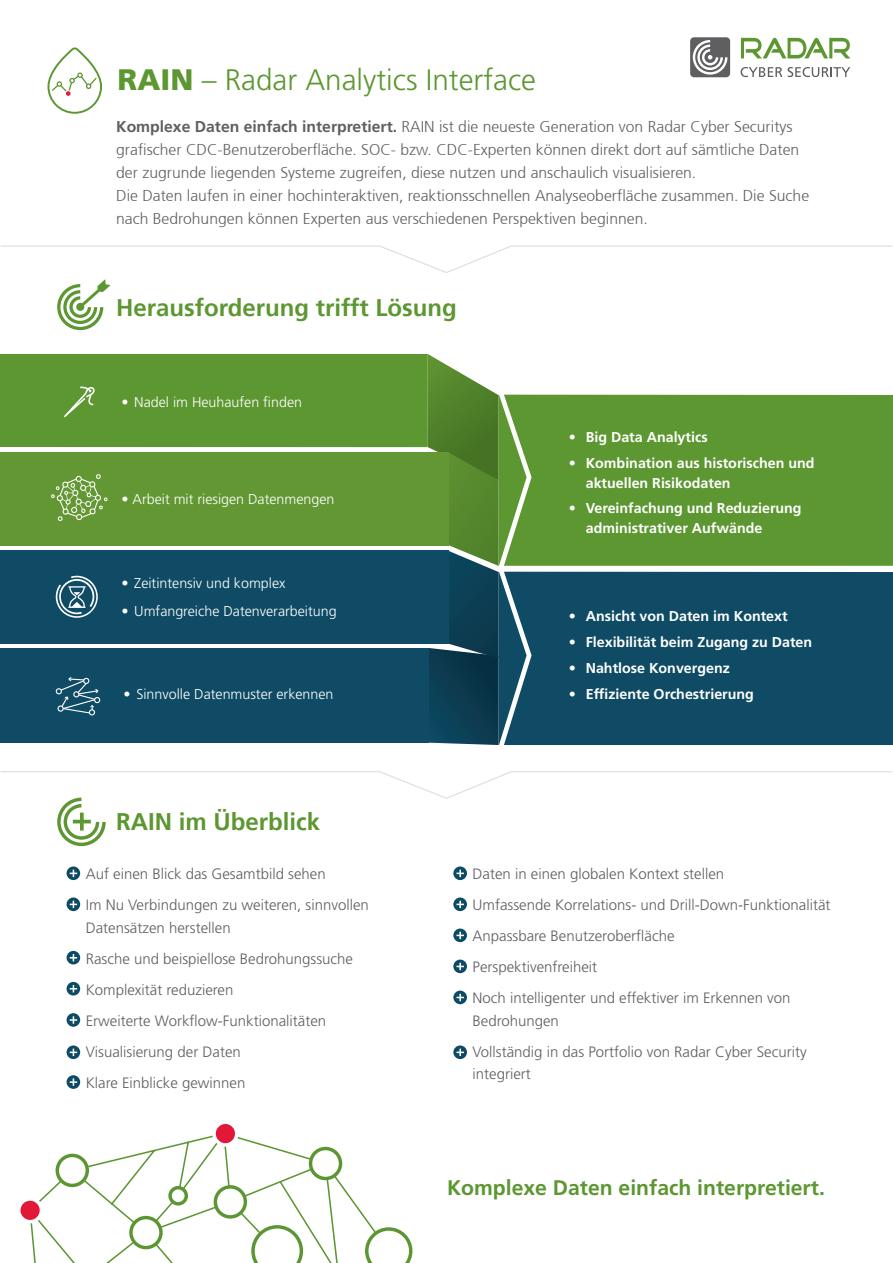
<style>
.page{position:relative;width:893px;height:1263px;background:#fff}
.page>*{position:absolute;margin:0;border:0;box-sizing:border-box;transform-origin:0 0}
.Heading_2{font:300 29.7px "Frutiger LT Pro";color:#5c9731}
.Heading_2-2{font:700 24px "Frutiger 65";color:#5c9731}
.t1{font:700 21.15px "Frutiger LT Pro";color:#5c9731}
.Heading_2-3{font:300 15.75px/23px "Frutiger 45";color:#5f5f62}
.Bullets{font:300 15px/22.5px "Frutiger LT Pro";color:#5f5f62}
.Bullets-2{font:700 14.25px/19.5px "Frutiger LT Pro";color:#fff}
.Bullets-3{font:300 14.25px "Frutiger LT Pro";color:#fff}
.s1{font-weight:900}
.s2{font-family:"Frutiger LT Pro";font-weight:700}
</style>
<div class="page">
<svg style="left:30px;top:1135px;width:343px;height:128px"></svg>
<svg style="left:251px;top:1225px;width:52px;height:38px"></svg>
<svg style="left:170px;top:1188px;width:16px;height:16px"></svg>
<div style="left:168px;top:1186px;width:20px;height:19px;border:3px solid #5c9633;border-radius:50%"></div>
<svg style="left:131px;top:1217px;width:30px;height:30px"></svg>
<div style="left:129px;top:1216px;width:34px;height:33px;border:3px solid #5c9633;border-radius:50%"></div>
<div style="left:57px;top:1155px;width:30px;height:30px;background:#fff;border-radius:50%"></div>
<div style="left:56px;top:1154px;width:33px;height:33px;border:3px solid #5c9633;border-radius:50%"></div>
<svg style="left:20px;top:1197px;width:23px;height:26px"></svg>
<div style="left:215px;top:1187px;width:30px;height:30px;background:#fff;border-radius:50%"></div>
<div style="left:214px;top:1185px;width:33px;height:33px;border:3px solid #5c9633;border-radius:50%"></div>
<div style="left:311px;top:1148px;width:30px;height:30px;background:#fff;border-radius:50%"></div>
<div style="left:309px;top:1147px;width:33px;height:33px;border:3px solid #5c9633;border-radius:50%"></div>
<svg style="left:212px;top:1124px;width:26px;height:23px"></svg>
<svg style="left:365px;top:1227px;width:47px;height:36px"></svg>
<svg style="left:67px;top:866px;width:13px;height:14px"></svg>
<svg style="left:70px;top:870px;width:7px;height:7px"></svg>
<svg style="left:67px;top:897px;width:13px;height:14px"></svg>
<svg style="left:70px;top:901px;width:7px;height:7px"></svg>
<svg style="left:67px;top:951px;width:13px;height:13px"></svg>
<svg style="left:70px;top:954px;width:7px;height:7px"></svg>
<svg style="left:67px;top:982px;width:13px;height:13px"></svg>
<svg style="left:70px;top:985px;width:7px;height:7px"></svg>
<div style="left:67px;top:1013px;width:13px;height:14px;background:#0d4b64;border-radius:50%"></div>
<svg style="left:70px;top:1016px;width:7px;height:8px"></svg>
<svg style="left:67px;top:1045px;width:13px;height:14px"></svg>
<svg style="left:70px;top:1049px;width:7px;height:7px"></svg>
<div style="left:67px;top:1075px;width:13px;height:14px;background:#0d4b64;border-radius:50%"></div>
<svg style="left:70px;top:1078px;width:7px;height:8px"></svg>
<svg style="left:453px;top:866px;width:14px;height:14px"></svg>
<svg style="left:456px;top:870px;width:8px;height:7px"></svg>
<svg style="left:453px;top:897px;width:14px;height:14px"></svg>
<svg style="left:456px;top:901px;width:8px;height:7px"></svg>
<svg style="left:453px;top:928px;width:14px;height:14px"></svg>
<svg style="left:456px;top:932px;width:8px;height:7px"></svg>
<svg style="left:453px;top:959px;width:14px;height:14px"></svg>
<svg style="left:456px;top:963px;width:8px;height:7px"></svg>
<svg style="left:453px;top:990px;width:14px;height:14px"></svg>
<svg style="left:456px;top:994px;width:8px;height:7px"></svg>
<svg style="left:453px;top:1045px;width:14px;height:14px"></svg>
<svg style="left:456px;top:1049px;width:8px;height:7px"></svg>
<svg style="left:0;top:771px;width:893px;height:75px"></svg>
<svg style="left:1px;top:245px;width:891px;height:85px"></svg>
<div style="left:527px;top:395px;width:366px;height:171px;background:#5c9731"></div>
<div style="left:527px;top:572px;width:366px;height:173px;background:#0f4b64"></div>
<svg style="left:428px;top:354px;width:99px;height:391px;background:#4e7a5d"></svg>
<div style="left:0;top:354px;width:428px;height:93px;background:#5c9731"></div>
<div style="left:0;top:648px;width:429px;height:95px;background:#0f4b64"></div>
<div style="left:0;top:452px;width:448px;height:93px;background:#629733"></div>
<div style="left:0;top:550px;width:448px;height:94px;background:#0f4b64"></div>
<svg style="left:47px;top:47px;width:55px;height:67px"></svg>
<svg style="left:64px;top:387px;width:31px;height:30px"></svg>
<svg style="left:51px;top:474px;width:57px;height:47px"></svg>
<svg style="left:56px;top:576px;width:42px;height:42px"></svg>
<svg style="left:56px;top:677px;width:44px;height:38px"></svg>
<svg style="left:741px;top:38px;width:109px;height:20px"></svg>
<div style="left:690px;top:37px;width:40px;height:40px;background:#5f5f62;border-radius:4px"></div>
<svg style="left:693px;top:40px;width:34px;height:35px"></svg>
<svg style="left:741px;top:67px;width:41px;height:10px"></svg>
<svg style="left:788px;top:67px;width:62px;height:10px"></svg>
<p class="Heading_2" style="left:118px;top:63px;width:420px"><span class="s1">RAIN</span> – Radar Analytics Interface</p>
<p class="Heading_2-3" style="left:116px;top:115px;width:685px"><span class="s2">Komplexe Daten einfach interpretiert.</span> RAIN ist die neueste Generation von Radar Cyber Securitys grafischer CDC-Benutzeroberfläche. SOC- bzw. CDC-Experten können direkt dort auf sämtliche Daten der zugrunde liegenden Systeme zugreifen, diese nutzen und anschaulich visualisieren.</p>
<p class="Heading_2-3" style="left:116px;top:184px;width:694px">Die Daten laufen in einer hochinteraktiven, reaktionsschnellen Analyseoberfläche zusammen. Die Suche nach Bedrohungen können Experten aus verschiedenen Perspektiven beginnen.</p>
<p class="Heading_2-2" style="left:116px;top:293px;width:342px">Herausforderung trifft Lösung</p>
<p class="Bullets-3" style="left:121px;top:394px;width:182px">• Nadel im Heuhaufen finden</p>
<p class="Bullets-3" style="left:121px;top:491px;width:214px">• Arbeit mit riesigen Datenmengen</p>
<p class="Bullets-3" style="left:121px;top:575px;width:165px">• Zeitintensiv und komplex</p>
<p class="Bullets-3" style="left:121px;top:603px;width:217px">• Umfangreiche Datenverarbeitung</p>
<p class="Bullets-3" style="left:124px;top:685px;width:211px">• Sinnvolle Datenmuster erkennen</p>
<p class="Heading_2-2" style="left:116px;top:808px;width:206px">RAIN im Überblick</p>
<p class="Bullets" style="left:86px;top:863px;width:242px">Auf einen Blick das Gesamtbild sehen</p>
<p class="Bullets" style="left:86px;top:894px;width:285px">Im Nu Verbindungen zu weiteren, sinnvollen<br>Datensätzen herstellen</p>
<p class="Bullets" style="left:86px;top:947px;width:269px">Rasche und beispiellose Bedrohungssuche</p>
<p class="Bullets" style="left:86px;top:978px;width:149px">Komplexität reduzieren</p>
<p class="Bullets" style="left:86px;top:1009px;width:242px">Erweiterte Workflow-Funktionalitäten</p>
<p class="Bullets" style="left:86px;top:1040px;width:157px">Visualisierung der Daten</p>
<p class="Bullets" style="left:86px;top:1071px;width:161px">Klare Einblicke gewinnen</p>
<p class="Bullets-2" style="left:569px;top:427px;width:140px">• Big Data Analytics</p>
<p class="Bullets-2" style="left:586px;top:453px;width:230px;text-indent:-17px">• Kombination aus historischen und aktuellen Risikodaten</p>
<p class="Bullets-2" style="left:586px;top:499px;width:217px;text-indent:-17px">• Vereinfachung und Reduzierung administrativer Aufwände</p>
<p class="Bullets-2" style="left:569px;top:606px;width:220px">• Ansicht von Daten im Kontext</p>
<p class="Bullets-2" style="left:569px;top:632px;width:245px">• Flexibilität beim Zugang zu Daten</p>
<p class="Bullets-2" style="left:569px;top:658px;width:163px">• Nahtlose Konvergenz</p>
<p class="Bullets-2" style="left:569px;top:684px;width:187px">• Effiziente Orchestrierung</p>
<p class="Bullets" style="left:472px;top:863px;width:253px">Daten in einen globalen Kontext stellen</p>
<p class="Bullets" style="left:472px;top:894px;width:360px">Umfassende Korrelations- und Drill-Down-Funktionalität</p>
<p class="Bullets" style="left:472px;top:925px;width:204px">Anpassbare Benutzeroberfläche</p>
<p class="Bullets" style="left:472px;top:956px;width:126px">Perspektivenfreiheit</p>
<p class="Bullets" style="left:472px;top:987px;width:320px">Noch intelligenter und effektiver im Erkennen von<br>Bedrohungen</p>
<p class="Bullets" style="left:472px;top:1040px;width:336px">Vollständig in das Portfolio von Radar Cyber Security integriert</p>
<p class="t1" style="left:447px;top:1175px;width:379px">Komplexe Daten einfach interpretiert.</p>
</div>
